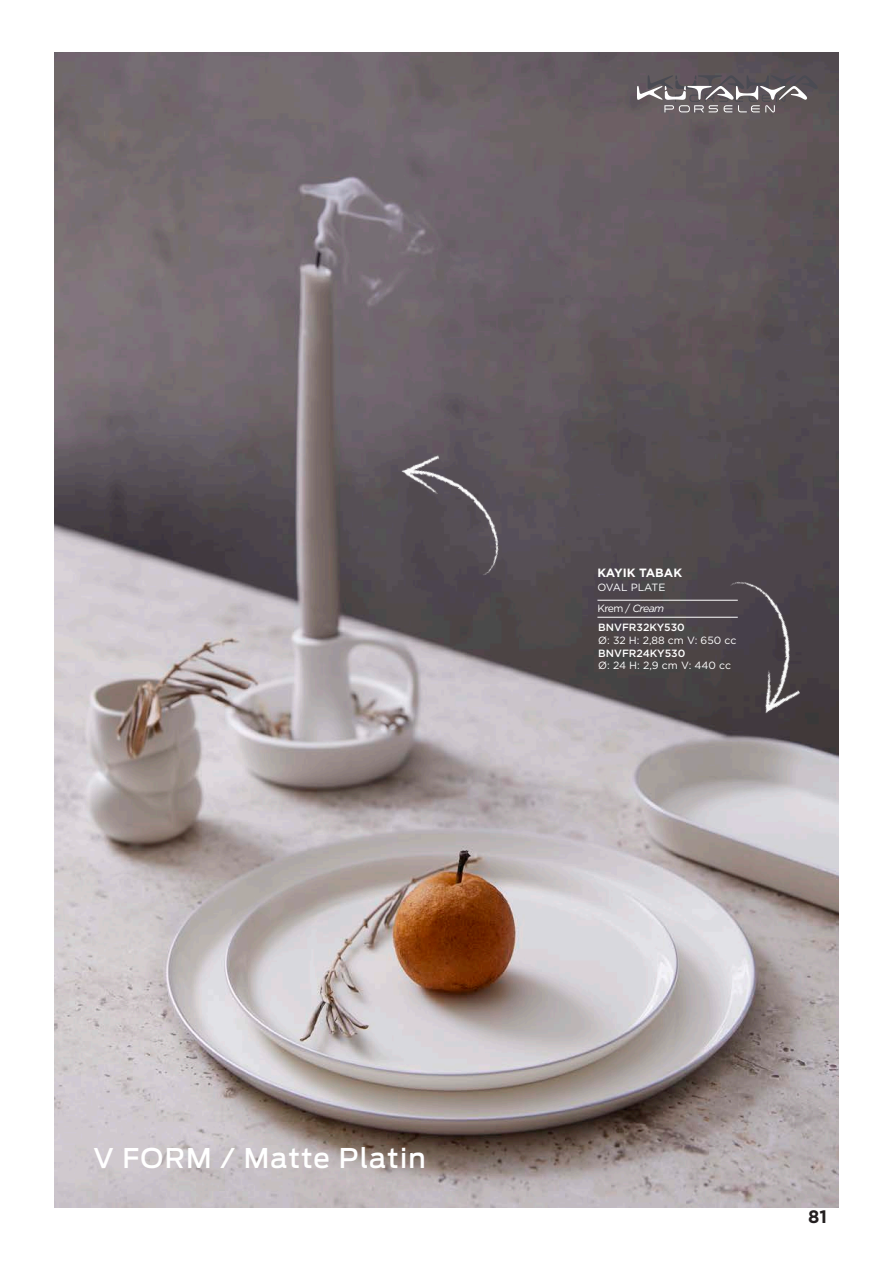
<style>
.page{position:relative;width:893px;height:1263px;background:#fff}
.page>*{position:absolute;margin:0;border:0;box-sizing:border-box;transform-origin:0 0}
.t1{font:500 27px "Ford Antenna";letter-spacing:.045em;color:#fff}
.t2{font:700 18px "Gotham";color:#231f20}
.t3{font:700 12px "Gotham";color:#fff}
.t4{font:10.5px "Gotham";color:#fff}
.t5{font:500 10.5px "Gotham";color:#fff}
.s1{font-style:italic}
</style>
<div class="page">
<img style="left:54px;top:53px;width:785px;height:1154px">
<img style="left:381px;top:431px;width:141px;height:173px">
<img style="left:671px;top:553px;width:168px;height:182px">
<hr style="left:597px;top:600px;width:141px;height:1px;background:#fff">
<hr style="left:597px;top:617px;width:141px;height:1px;background:#fff">
<svg style="left:637px;top:74px;width:181px;height:38px;background:#726c70"></svg>
<p class="t3" style="left:597px;top:565px;width:86px">KAYIK TABAK</p>
<p class="t4" style="left:597px;top:581px;width:69px">OVAL PLATE</p>
<p class="t5" style="left:598px;top:621px;width:88px">BNVFR32KY530</p>
<p class="t4" style="left:598px;top:633px;width:140px">Ø: 32 H: 2,88 cm V: 650 cc</p>
<p class="t5" style="left:598px;top:646px;width:89px">BNVFR24KY530</p>
<p class="t4" style="left:598px;top:659px;width:134px">Ø: 24 H: 2,9 cm V: 440 cc</p>
<p class="t4" style="left:597px;top:602px;width:68px">Krem / <span class="s1">Cream</span></p>
<p class="t1" style="left:94px;top:1134px;width:334px">V FORM / Matte Platin</p>
<h2 class="t2" style="left:808px;top:1205px;width:20px">81</h2>
</div>
